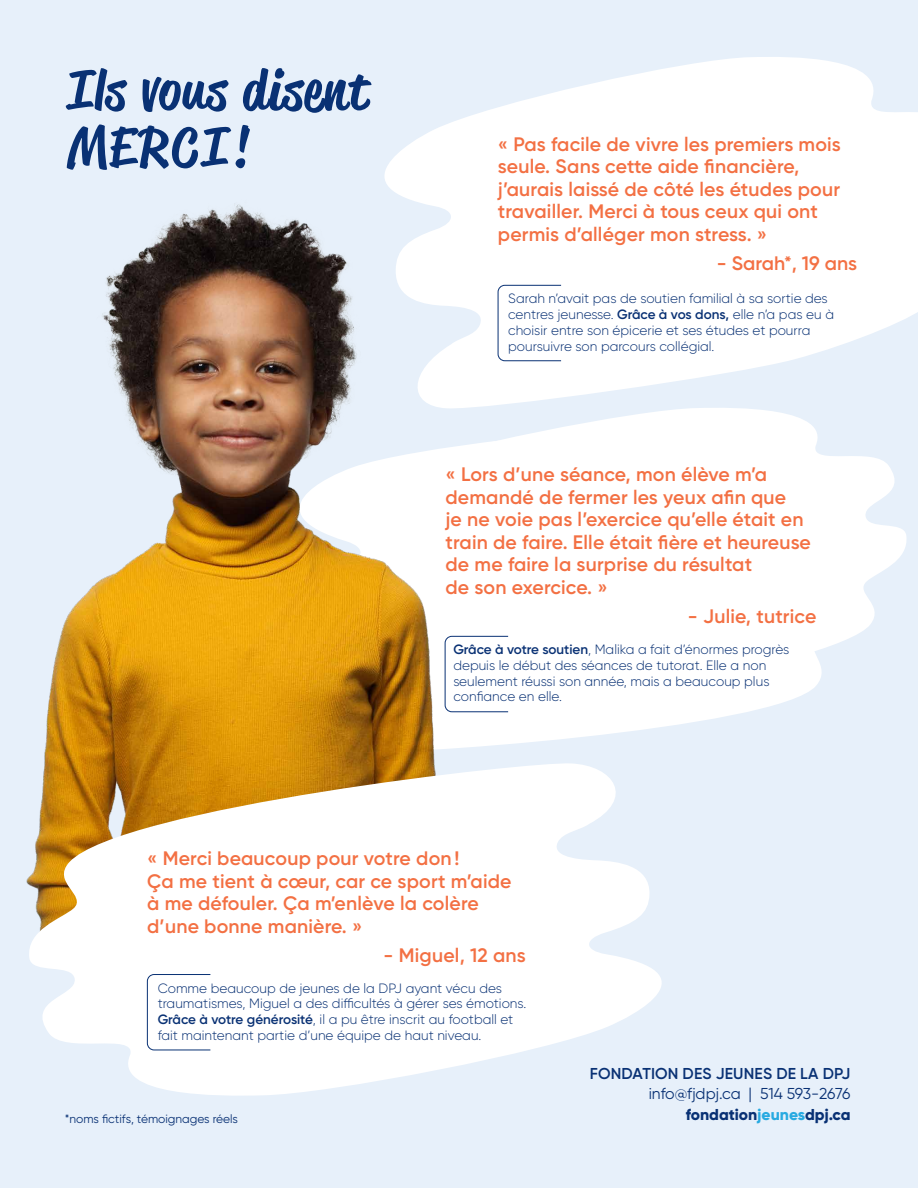
<style>
.page{position:relative;width:918px;height:1188px;background:#e7f0fa}
.page>*{position:absolute;margin:0;border:0;box-sizing:border-box;transform-origin:0 0}
.t1{font:500 54px/57px "Reklame Script";letter-spacing:.03em;color:#093174}
.t2{font:600 19.5px/22.5px "Gilroy";letter-spacing:.01em;color:#f37043}
.t3{font:600 15.75px "Gilroy";letter-spacing:.01em;color:#093174}
.t4{font:15.75px "Gilroy";letter-spacing:-.01em;color:#093174}
.t5{font:800 15.75px "Gilroy";color:#093174}
.t6{font:300 13.5px/15.8px "Gilroy";color:#093174}
.t7{font:12px "Gilroy";color:#093174}
.s1{font-weight:600}
.s2{color:#28aae1}
</style>
<div class="page">
<svg style="left:386px;top:57px;width:532px;height:350px;fill:#fff"></svg>
<svg style="left:576px;top:408px;width:331px;height:215px"></svg>
<svg style="left:481px;top:425px;width:390px;height:321px;background:#fcfdfe"></svg>
<img style="left:44px;top:169px;width:437px;height:592px">
<svg style="left:26px;top:761px;width:636px;height:335px;fill:#fff"></svg>
<div style="left:498px;top:285px;width:63px;height:76px;background:#fff"></div>
<div style="left:445px;top:636px;width:64px;height:76px;background:#fff"></div>
<div style="left:147px;top:974px;width:64px;height:76px;background:#fff"></div>
<h1 class="t1" style="left:68px;top:61px;width:302px">Ils vous disent<br>MERCI!</h1>
<h2 class="t2" style="left:498px;top:132px;width:345px">« Pas facile de vivre les premiers mois seule. Sans cette aide financière, j’aurais laissé de côté les études pour travailler. Merci à tous ceux qui ont permis d’alléger mon stress. »</h2>
<h2 class="t2" style="left:717px;top:252px;width:142px">- Sarah*, 19 ans</h2>
<p class="t6" style="left:508px;top:291px;width:327px">Sarah n’avait pas de soutien familial à sa sortie des centres jeunesse. <span class="s1">Grâce à vos dons,</span> elle n’a pas eu à choisir entre son épicerie et ses études et pourra poursuivre son parcours collégial.</p>
<h2 class="t2" style="left:446px;top:463px;width:367px">« Lors d’une séance, mon élève m’a demandé de fermer les yeux afin que<br>je ne voie pas l’exercice qu’elle était en train de faire. Elle était fière et heureuse de me faire la surprise du résultat<br>de son exercice. »</h2>
<h2 class="t2" style="left:688px;top:605px;width:130px">- Julie, tutrice</h2>
<p class="t6" style="left:453px;top:641px;width:338px"><span class="s1">Grâce à votre soutien</span>, Malika a fait d’énormes progrès depuis le début des séances de tutorat. Elle a non seulement réussi son année, mais a beaucoup plus confiance en elle.</p>
<h2 class="t2" style="left:147px;top:847px;width:366px">« Merci beaucoup pour votre don !<br>Ça me tient à cœur, car ce sport m’aide à me défouler. Ça m’enlève la colère d’une bonne manière. »</h2>
<h2 class="t2" style="left:384px;top:944px;width:144px">- Miguel, 12 ans</h2>
<p class="t6" style="left:158px;top:980px;width:370px">Comme beaucoup de jeunes de la DPJ ayant vécu des traumatismes, Miguel a des difficultés à gérer ses émotions.<br><span class="s1">Grâce à votre générosité</span>, il a pu être inscrit au football et fait maintenant partie d’une équipe de haut niveau.</p>
<p class="t3" style="left:590px;top:1063px;width:262px">FONDATION DES JEUNES DE LA DPJ</p>
<p class="t4" style="left:649px;top:1084px;width:203px">info@fjdpj.ca | 514 593-2676</p>
<p class="t7" style="left:65px;top:1111px;width:175px">*noms fictifs, témoignages réels</p>
<p class="t5" style="left:686px;top:1105px;width:166px">fondation<span class="s2">jeunes</span>dpj.ca</p>
</div>
